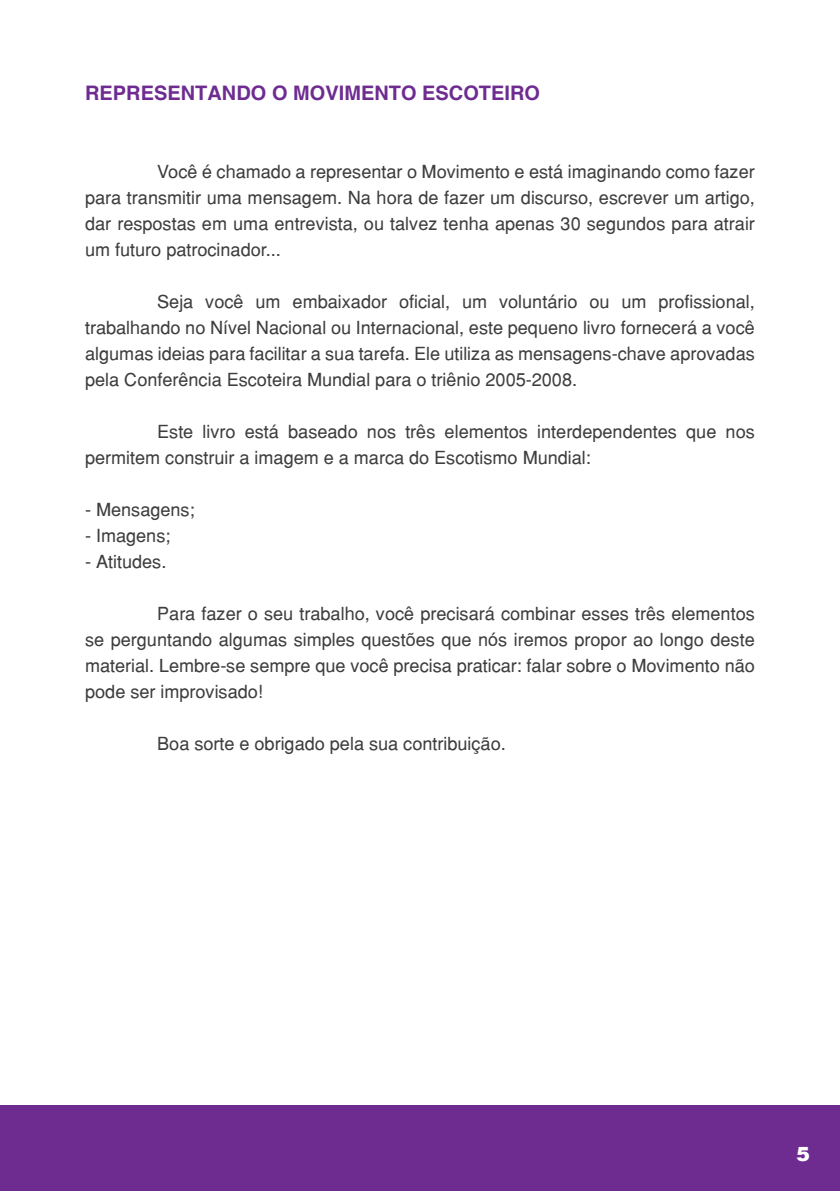
<style>
.page{position:relative;width:840px;height:1191px;background:#fff}
.page>*{position:absolute;margin:0;border:0;box-sizing:border-box;transform-origin:0 0}
.Títulos{font:700 20px "Helvetica";color:#6e2c91}
.t1{font:900 20px "Helvetica";color:#fff}
.Texto_normal{font:18px/26px "Helvetica";color:#3e3e3f;text-align:justify}
</style>
<div class="page">
<div style="left:0;top:1106px;width:839px;height:85px;background:#6e2c91"></div>
<p class="Títulos" style="left:85px;top:80px;width:456px">REPRESENTANDO O MOVIMENTO ESCOTEIRO</p>
<p class="Texto_normal" style="left:85px;top:158px;width:671px;text-indent:72px">Você é chamado a representar o Movimento e está imaginando como fazer para transmitir uma mensagem. Na hora de fazer um discurso, escrever um artigo, dar respostas em uma entrevista, ou talvez tenha apenas 30 segundos para atrair um futuro patrocinador...</p>
<p class="Texto_normal" style="left:85px;top:288px;width:670px;text-indent:72px">Seja você um embaixador oficial, um voluntário ou um profissional, trabalhando no Nível Nacional ou Internacional, este pequeno livro fornecerá a você algumas ideias para facilitar a sua tarefa. Ele utiliza as mensagens-chave aprovadas pela Conferência Escoteira Mundial para o triênio 2005-2008.</p>
<p class="Texto_normal" style="left:85px;top:418px;width:670px;text-indent:72px">Este livro está baseado nos três elementos interdependentes que nos permitem construir a imagem e a marca do Escotismo Mundial:</p>
<p class="Texto_normal" style="left:85px;top:496px;width:111px">- Mensagens;</p>
<p class="Texto_normal" style="left:85px;top:522px;width:87px">- Imagens;</p>
<p class="Texto_normal" style="left:85px;top:548px;width:83px">- Atitudes.</p>
<p class="Texto_normal" style="left:85px;top:600px;width:671px;text-indent:72px">Para fazer o seu trabalho, você precisará combinar esses três elementos se perguntando algumas simples questões que nós iremos propor ao longo deste material. Lembre-se sempre que você precisa praticar: falar sobre o Movimento não pode ser improvisado!</p>
<p class="Texto_normal" style="left:157px;top:730px;width:350px">Boa sorte e obrigado pela sua contribuição.</p>
<p class="t1" style="left:796px;top:1141px;width:15px">5</p>
</div>
